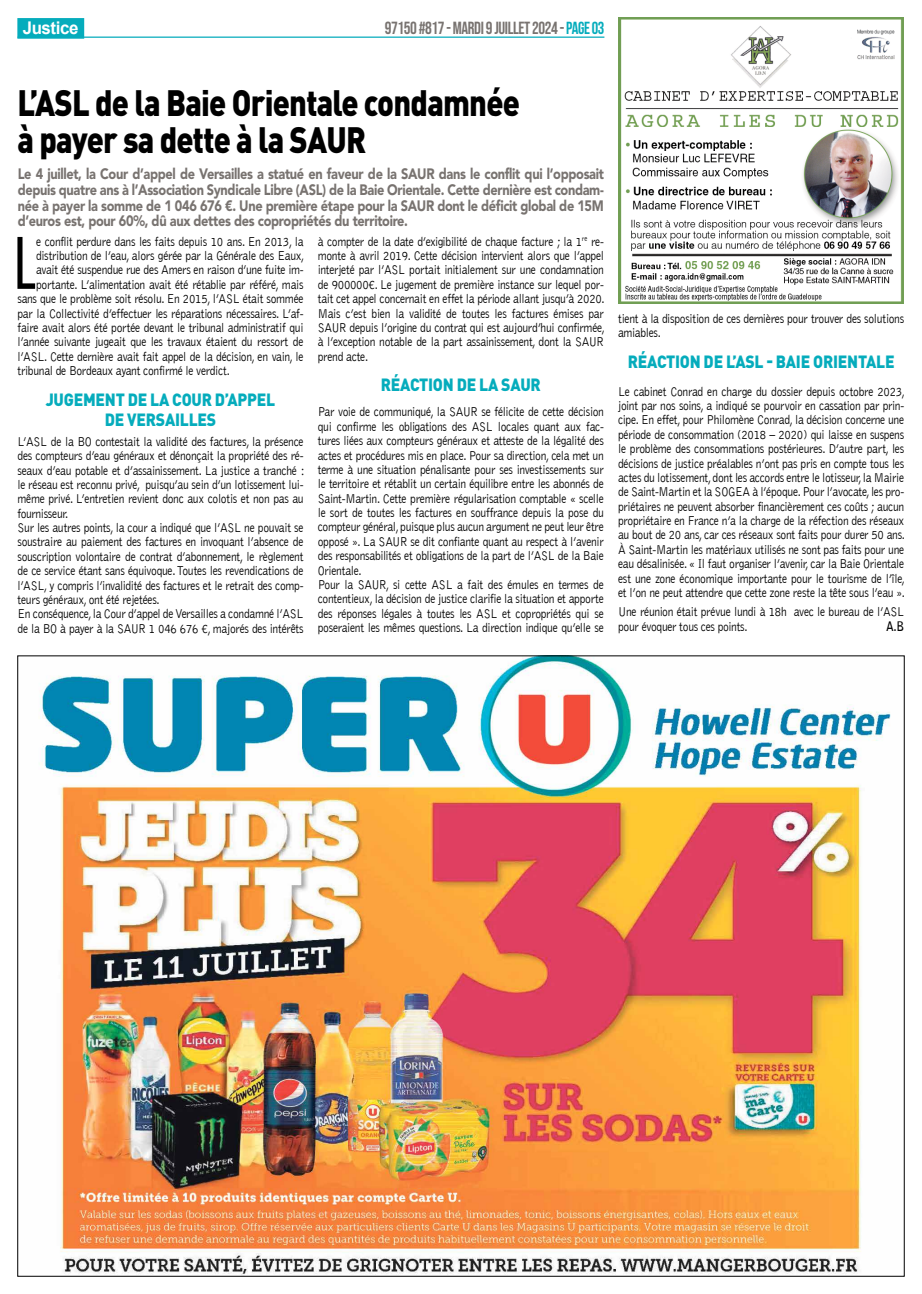
<style>
.page{position:relative;width:922px;height:1294px;background:#fff}
.page>*{position:absolute;margin:0;border:0;box-sizing:border-box;transform-origin:0 0}
.t1{font:77.75px "Futura PT";color:#000;scale:.88 1}
.t2{font:900 36.25px/36.2px "DIN Pro";letter-spacing:-.025em;color:#000;scale:.85 1}
.t3{font:900 17.5px/20px "DIN Pro";letter-spacing:-.015em;color:#05acbc;text-align:center;scale:.9 1}
.t4{font:17.5px "Bebas Neue";letter-spacing:-.025em;color:#787370;scale:.96 1}
.t5{font:700 17.5px "Arial";letter-spacing:-.025em;color:#fff}
.t6{font:900 15px/15.6px "Avenir";letter-spacing:-.025em;color:#787370;text-align:justify;scale:.85 1}
.t7{font:300 13.12px/14.4px "Bell Gothic";letter-spacing:-.025em;color:#000;scale:.88 1}
.t8{font:700 13.12px "Bell Gothic";color:#000;scale:.88 1}
.s1{color:#05acbc}
</style>
<div class="page">
<hr style="left:18px;top:37px;width:586px;height:1px;background:#05acbc">
<div style="left:17px;top:18px;width:67px;height:21px;background:#05acbc"></div>
<img style="left:40px;top:657px;width:851px;height:617px">
<img style="left:618px;top:18px;width:285px;height:285px">
<h3 class="t5" style="left:23px;top:16px;width:57px">Justice</h3>
<h3 class="t4" style="left:385px;top:18px;width:230px">97150 #817 - MARDI 9 JUILLET 2024 - <span class="s1">PAGE 03</span></h3>
<h2 class="t2" style="left:18px;top:84px;width:592px">L’ASL de la Baie Orientale condamnée à payer sa dette à la SAUR</h2>
<p class="t6" style="left:18px;top:167px;width:691px">Le 4 juillet, la Cour d’appel de Versailles a statué en faveur de la SAUR dans le conflit qui l’opposait depuis quatre ans à l’Association Syndicale Libre (ASL) de la Baie Orientale. Cette dernière est condam&shy;née à payer la somme de 1 046 676 €. Une première étape pour la SAUR dont le déficit global de 15M d’euros est, pour 60%, dû aux dettes des copropriétés du territoire.</p>
<h1 class="t1" style="left:12px;top:217px;width:29px">L</h1>
<p class="t7" style="left:36px;top:234px;width:305px">e conflit perdure dans les faits depuis 10 ans. En 2013, la</p>
<p class="t7" style="left:36px;top:249px;width:306px">distribution de l’eau, alors gérée par la Générale des Eaux,</p>
<p class="t7" style="left:36px;top:263px;width:305px">avait été suspendue rue des Amers en raison d’une fuite im-</p>
<p class="t7" style="left:36px;top:277px;width:305px">portante. L’alimentation avait été rétablie par référé, mais</p>
<p class="t7" style="left:17px;top:292px;width:326px">sans que le problème soit résolu. En 2015, l’ASL était sommée</p>
<p class="t7" style="left:17px;top:306px;width:326px">par la Collectivité d’effectuer les réparations nécessaires. L’af-</p>
<p class="t7" style="left:17px;top:321px;width:326px">faire avait alors été portée devant le tribunal administratif qui</p>
<p class="t7" style="left:17px;top:335px;width:326px">l’année suivante jugeait que les travaux étaient du ressort de</p>
<p class="t7" style="left:17px;top:349px;width:326px">l’ASL. Cette dernière avait fait appel de la décision, en vain, le</p>
<p class="t7" style="left:17px;top:364px;width:243px">tribunal de Bordeaux ayant confirmé le verdict.</p>
<h3 class="t3" style="left:46px;top:389px;width:256px">JUGEMENT DE LA COUR D’APPEL<br>DE VERSAILLES</h3>
<p class="t7" style="left:17px;top:434px;width:327px">L’ASL de la BO contestait la validité des factures, la présence des compteurs d’eau généraux et dénonçait la propriété des ré&shy;seaux d’eau potable et d’assainissement. La justice a tranché : le réseau est reconnu privé, puisqu’au sein d’un lotissement lui&shy;même privé. L’entretien revient donc aux colotis et non pas au fournisseur.<br>Sur les autres points, la cour a indiqué que l’ASL ne pouvait se soustraire au paiement des factures en invoquant l’absence de souscription volontaire de contrat d’abonnement, le règlement de ce service étant sans équivoque. Toutes les revendications de l’ASL, y compris l’invalidité des factures et le retrait des comp&shy;teurs généraux, ont été rejetées.<br>En conséquence, la Cour d’appel de Versailles a condamné l’ASL de la BO à payer à la SAUR 1 046 676 €, majorés des intérêts</p>
<p class="t7" style="left:318px;top:234px;width:327px;text-align:justify">à compter de la date d’exigibilité de chaque facture ; la 1<sup>re</sup> re&shy;monte à avril 2019. Cette décision intervient alors que l’appel interjeté par l’ASL portait initialement sur une condamnation de 900000€. Le jugement de première instance sur lequel por&shy;tait cet appel concernait en effet la période allant jusqu’à 2020.<br>Mais c’est bien la validité de toutes les factures émises par SAUR depuis l’origine du contrat qui est aujourd’hui confirmée, à l’exception notable de la part assainissement, dont la SAUR prend acte.</p>
<h3 class="t3" style="left:381px;top:374px;width:179px">RÉACTION DE LA SAUR</h3>
<p class="t7" style="left:318px;top:405px;width:326px">Par voie de communiqué, la SAUR se félicite de cette décision qui confirme les obligations des ASL locales quant aux fac&shy;tures liées aux compteurs généraux et atteste de la légalité des actes et procédures mis en place. Pour sa direction, cela met un terme à une situation pénalisante pour ses investissements sur le territoire et rétablit un certain équilibre entre les abonnés de Saint-Martin. Cette première régularisation comptable « scelle le sort de toutes les factures en souffrance depuis la pose du compteur général, puisque plus aucun argument ne peut leur être opposé ». La SAUR se dit confiante quant au respect à l’avenir des responsabilités et obligations de la part de l’ASL de la Baie Orientale.<br>Pour la SAUR, si cette ASL a fait des émules en termes de contentieux, la décision de justice clarifie la situation et apporte des réponses légales à toutes les ASL et copropriétés qui se poseraient les mêmes questions. La direction indique qu’elle se</p>
<p class="t7" style="left:618px;top:312px;width:326px">tient à la disposition de ces dernières pour trouver des solutions amiables.</p>
<h3 class="t3" style="left:627px;top:351px;width:298px">RÉACTION DE L’ASL - BAIE ORIENTALE</h3>
<p class="t7" style="left:618px;top:384px;width:327px;text-align:justify">Le cabinet Conrad en charge du dossier depuis octobre 2023, joint par nos soins, a indiqué se pourvoir en cassation par prin&shy;cipe. En effet, pour Philomène Conrad, la décision concerne une période de consommation (2018 – 2020) qui laisse en suspens le problème des consommations postérieures. D’autre part, les décisions de justice préalables n’ont pas pris en compte tous les actes du lotissement, dont les accords entre le lotisseur, la Mairie de Saint-Martin et la SOGEA à l’époque. Pour l’avocate, les pro&shy;priétaires ne peuvent absorber financièrement ces coûts ; aucun propriétaire en France n’a la charge de la réfection des réseaux au bout de 20 ans, car ces réseaux sont faits pour durer 50 ans.<br>À Saint-Martin les matériaux utilisés ne sont pas faits pour une eau désalinisée. « Il faut organiser l’avenir, car la Baie Orientale est une zone économique importante pour le tourisme de l’île, et l’on ne peut attendre que cette zone reste la tête sous l’eau ».</p>
<p class="t7" style="left:618px;top:605px;width:326px">Une réunion était prévue lundi à 18h avec le bureau de l’ASL pour évoquer tous ces points.</p>
<p class="t8" style="left:886px;top:618px;width:22px">A.B</p>
</div>
